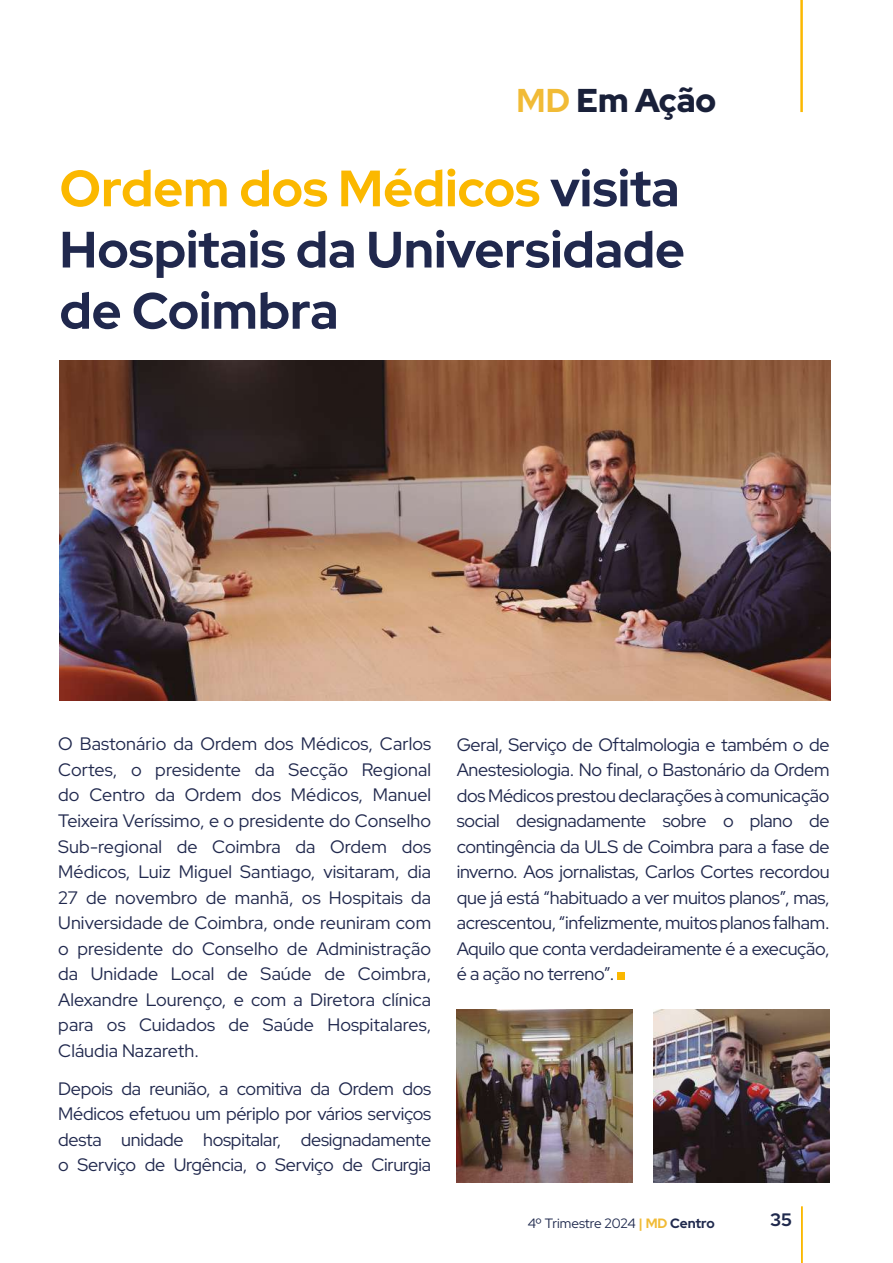
<style>
.page{position:relative;width:893px;height:1263px;background:#fff}
.page>*{position:absolute;margin:0;border:0;box-sizing:border-box;transform-origin:0 0}
.t1{font:700 51px/61.2px "Red Hat Display";color:#20284d;text-align:justify}
.t2{font:900 33px "Red Hat Display";color:#192039}
.t3{font:18px/25.5px "Red Hat Display";letter-spacing:-.015em;color:#20284d;text-align:justify}
.t4{font:700 18px "Red Hat Display";color:#1f294d}
.t5{font:13.5px "Red Hat Display";letter-spacing:-.005em;color:#1f294d}
.s1{font-weight:700;color:#f1bb36}
.s2{color:#fbb800}
.s3{font-weight:700}
</style>
<div class="page">
<hr style="left:800px;top:0;width:3px;height:112px;background:#fbb800">
<hr style="left:801px;top:1206px;width:2px;height:57px;background:#fbb800">
<div style="left:617px;top:973px;width:7px;height:7px;background:#fbb800"></div>
<img style="left:60px;top:361px;width:771px;height:339px">
<img style="left:654px;top:1009px;width:176px;height:173px">
<img style="left:457px;top:1009px;width:176px;height:173px">
<h2 class="t2" style="left:517px;top:78px;width:201px"><span class="s1">MD</span> Em Ação</h2>
<h1 class="t1" style="left:60px;top:157px;width:627px"><span class="s2">Ordem dos Médicos</span> visita Hospitais da Universidade de Coimbra</h1>
<p class="t3" style="left:58px;top:731px;width:374px">O Bastonário da Ordem dos Médicos, Carlos Cortes, o presidente da Secção Regional do Centro da Ordem dos Médicos, Manuel Teixeira Veríssimo, e o presidente do Conselho Sub-regional de Coimbra da Ordem dos Médicos, Luiz Miguel Santiago, visitaram, dia 27 de novembro de manhã, os Hospitais da Universidade de Coimbra, onde reuniram com o presidente do Conselho de Administração da Unidade Local de Saúde de Coimbra, Alexandre Lourenço, e com a Diretora clínica para os Cuidados de Saúde Hospitalares, Cláudia Nazareth.</p>
<p class="t3" style="left:58px;top:1075px;width:374px">Depois da reunião, a comitiva da Ordem dos Médicos efetuou um périplo por vários serviços desta unidade hospitalar, designadamente o Serviço de Urgência, o Serviço de Cirurgia</p>
<p class="t3" style="left:457px;top:731px;width:374px">Geral, Serviço de Oftalmologia e também o de Anestesiologia. No final, o Bastonário da Ordem dos Médicos prestou declarações à comunicação social designadamente sobre o plano de contingência da ULS de Coimbra para a fase de inverno. Aos jornalistas, Carlos Cortes recordou que já está “habituado a ver muitos planos”, mas, acrescentou, “infelizmente, muitos planos falham.<br>Aquilo que conta verdadeiramente é a execução, é a ação no terreno”.</p>
<p class="t5" style="left:528px;top:1214px;width:188px">4º Trimestre 2024 <span class="s1">| MD</span> <span class="s3">Centro</span></p>
<p class="t4" style="left:770px;top:1208px;width:23px">35</p>
</div>
